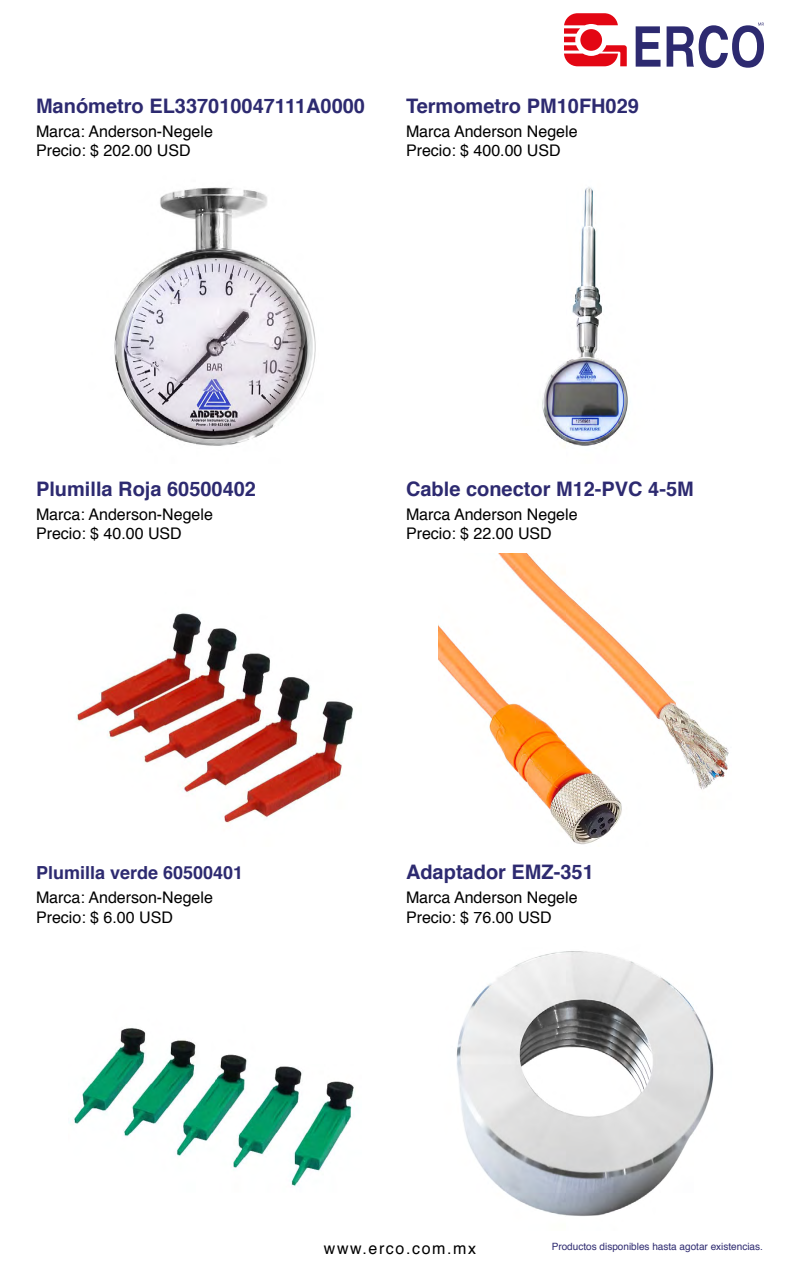
<style>
.page{position:relative;width:800px;height:1280px;background:#fff}
.page>*{position:absolute;margin:0;border:0;box-sizing:border-box;transform-origin:0 0}
.t1{font:700 20px "Helvetica";color:#2d2a70}
.t2{font:700 18px "Helvetica";color:#2d2a70}
.t3{font:16px "Helvetica";color:#000}
.t4{font:16px "Helvetica";letter-spacing:.1em;color:#000}
.t5{font:10px "Helvetica";color:#2d2a70}
</style>
<div class="page">
<svg style="left:636px;top:23px;width:128px;height:45px"></svg>
<svg style="left:564px;top:13px;width:63px;height:53px"></svg>
<img style="left:114px;top:187px;width:202px;height:259px">
<img style="left:542px;top:187px;width:86px;height:259px">
<img style="left:76px;top:613px;width:277px;height:210px">
<img style="left:438px;top:553px;width:291px;height:292px">
<img style="left:69px;top:1028px;width:286px;height:158px">
<img style="left:456px;top:951px;width:258px;height:265px">
<p class="t1" style="left:36px;top:90px;width:331px">Manómetro EL337010047111A0000</p>
<p class="t3" style="left:36px;top:119px;width:178px">Marca: Anderson-Negele</p>
<p class="t3" style="left:36px;top:138px;width:156px">Precio: $ 202.00 USD</p>
<p class="t1" style="left:406px;top:90px;width:235px">Termometro PM10FH029</p>
<p class="t3" style="left:406px;top:119px;width:173px">Marca Anderson Negele</p>
<p class="t3" style="left:406px;top:138px;width:156px">Precio: $ 400.00 USD</p>
<p class="t1" style="left:36px;top:473px;width:222px">Plumilla Roja 60500402</p>
<p class="t3" style="left:36px;top:502px;width:178px">Marca: Anderson-Negele</p>
<p class="t3" style="left:36px;top:521px;width:147px">Precio: $ 40.00 USD</p>
<p class="t1" style="left:406px;top:473px;width:289px">Cable conector M12-PVC 4-5M</p>
<p class="t3" style="left:406px;top:502px;width:173px">Marca Anderson Negele</p>
<p class="t3" style="left:406px;top:521px;width:147px">Precio: $ 22.00 USD</p>
<p class="t2" style="left:36px;top:859px;width:209px">Plumilla verde 60500401</p>
<p class="t3" style="left:36px;top:886px;width:178px">Marca: Anderson-Negele</p>
<p class="t3" style="left:36px;top:905px;width:138px">Precio: $ 6.00 USD</p>
<p class="t1" style="left:406px;top:856px;width:189px">Adaptador EMZ-351</p>
<p class="t3" style="left:406px;top:886px;width:173px">Marca Anderson Negele</p>
<p class="t3" style="left:406px;top:905px;width:147px">Precio: $ 76.00 USD</p>
<p class="t4" style="left:324px;top:1236px;width:154px">www.erco.com.mx</p>
<p class="t5" style="left:552px;top:1238px;width:213px">Productos disponibles hasta agotar existencias.</p>
</div>
